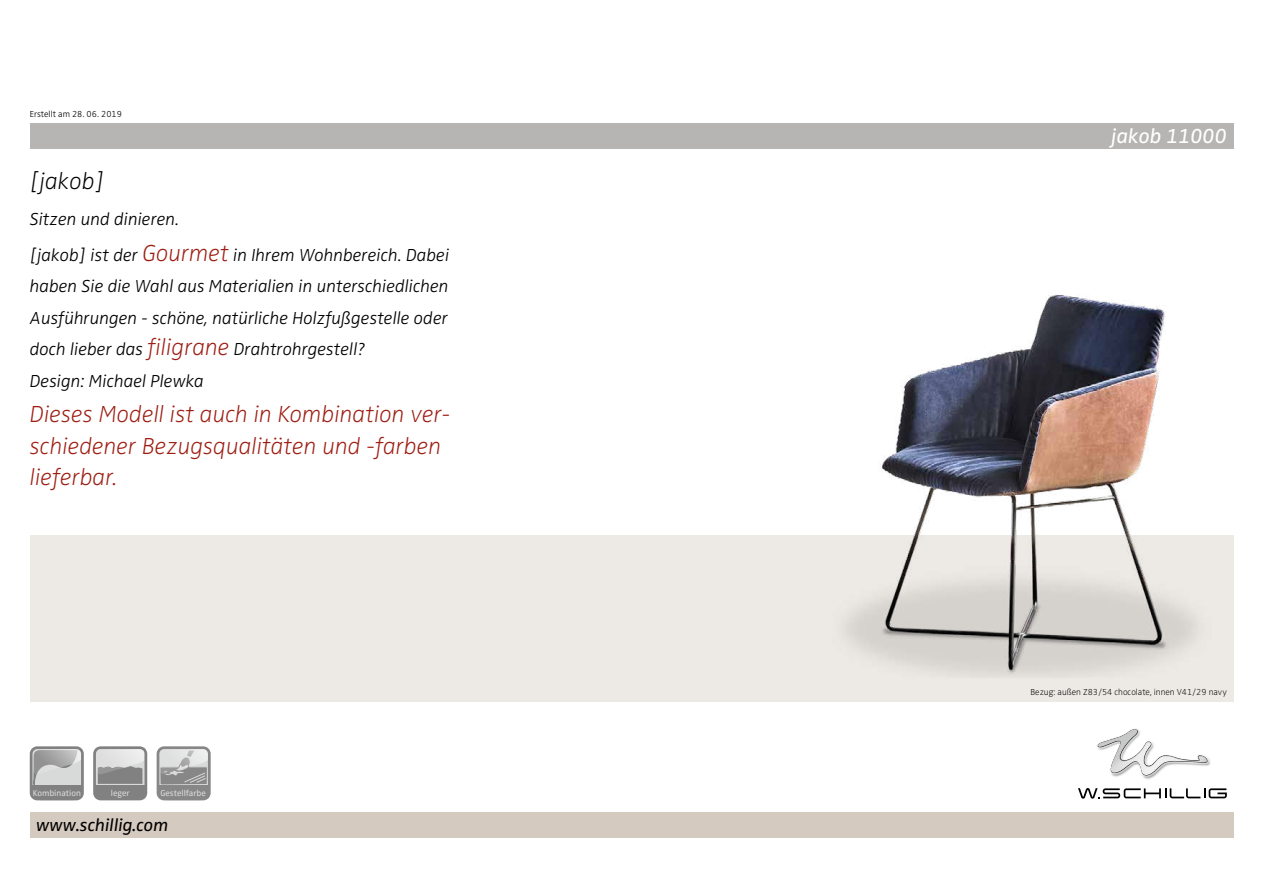
<style>
.page{position:relative;width:1263px;height:893px;background:#fff}
.page>*{position:absolute;margin:0;border:0;box-sizing:border-box;transform-origin:0 0}
.t1{font:italic 300 expanded 24px/31.5px "Zwo Pro";color:#9e1d12}
.t2{font:italic 300 expanded 24px "Zwo Pro";color:#000}
.t3{font:italic 21px "Zwo Pro";color:#fff}
.t4{font:italic 300 18px/31.5px "Zwo Pro";color:#000}
.t5{font:italic 18px "Zwo Pro";color:#000}
.t6{font:300 expanded 9px "Zwo Pro";color:#000}
.t7{font:300 9px "Zwo Pro";color:#000}
.t8{font:8.85px "Zwo Pro";color:#d8d9d9}
.t9{font:8.85px "Zwo Pro";color:#d9dada}
.s1{font-stretch:expanded;font-size:24px;color:#9e1d12}
</style>
<div class="page">
<div style="left:30px;top:123px;width:1203px;height:26px;background:#b6b5b4"></div>
<div style="left:30px;top:535px;width:1203px;height:167px;background:#ede9e4"></div>
<div style="left:30px;top:812px;width:1203px;height:26px;background:#d5cabf"></div>
<img style="left:845px;top:295px;width:352px;height:381px">
<svg style="left:93px;top:746px;width:54px;height:54px"></svg>
<div style="left:96px;top:785px;width:49px;height:13px;background:#818181"></div>
<svg style="left:33px;top:750px;width:48px;height:50px"></svg>
<div style="left:30px;top:746px;width:54px;height:54px;border:3px solid #818181;border-radius:6px"></div>
<div style="left:159px;top:785px;width:49px;height:13px;background:#868786"></div>
<svg style="left:161px;top:750px;width:46px;height:35px"></svg>
<div style="left:157px;top:746px;width:54px;height:54px;border:3px solid #868786;border-radius:6px"></div>
<svg style="left:1097px;top:745px;width:113px;height:32px"></svg>
<img style="left:1098px;top:729px;width:109px;height:46px">
<svg style="left:1078px;top:788px;width:149px;height:11px"></svg>
<p class="t7" style="left:30px;top:109px;width:94px">Erstellt am 28. 06. 2019</p>
<h1 class="t2" style="left:30px;top:167px;width:76px">[jakob]</h1>
<p class="t4" style="left:30px;top:201px;width:421px;line-height:35.7px">Sitzen und dinieren.<br>[jakob] ist der <span class="s1">Gourmet</span> in Ihrem Wohnbereich. Dabei</p>
<p class="t4" style="left:30px;top:271px;width:420px">haben Sie die Wahl aus Materialien in unterschiedlichen Ausführungen - schöne, natürliche Holzfußgestelle oder doch lieber das <span class="s1">filigrane</span> Drahtrohrgestell?<br>Design: Michael Plewka</p>
<h1 class="t1" style="left:30px;top:399px;width:422px">Dieses Modell ist auch in Kombination ver&shy;schiedener Bezugsqualitäten und -farben lieferbar.</h1>
<p class="t8" style="left:33px;top:788px;width:50px">Kombination</p>
<p class="t8" style="left:111px;top:787px;width:20px">leger</p>
<p class="t9" style="left:160px;top:788px;width:47px">Gestellfarbe</p>
<p class="t5" style="left:36px;top:815px;width:134px">www.schillig.com</p>
<p class="t3" style="left:1111px;top:124px;width:117px">jakob 11000</p>
<p class="t6" style="left:1030px;top:687px;width:198px">Bezug: außen Z83/54 chocolate, innen V41/29 navy</p>
</div>
